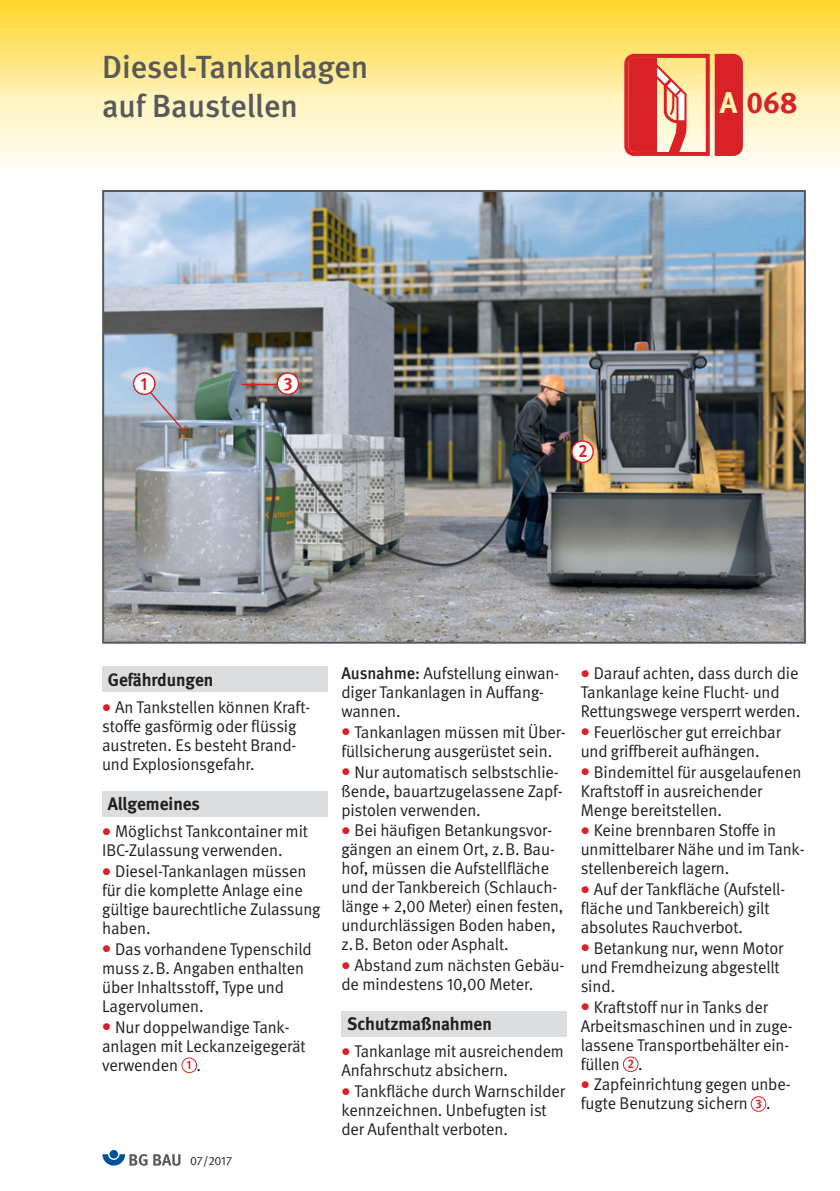
<style>
.page{position:relative;width:840px;height:1191px;background:#fff}
.page>*{position:absolute;margin:0;border:0;box-sizing:border-box;transform-origin:0 0}
.t1{font:500 32px/39px "DGUV Meta";color:#58595b}
.t2{font:700 30px "DGUV Meta";color:#da2128}
.t3{font:700 18px "DGUV Meta";color:#231f20}
.t4{font:700 18px "DGUV Meta";color:#da2128;scale:.9 1}
.t5{font:17px/19px "DGUV Meta";letter-spacing:-.005em;color:#231f20}
.t6{font:17px/19px "DGUV Meta";letter-spacing:-.005em;color:#231f20;scale:.95 1}
.t7{font:700 12.4px "DGUV Meta";color:#da2128;scale:.9 1}
.t8{font:12px "DGUV Meta";letter-spacing:-.005em;color:#231f20}
.s1{color:#fff9ae}
.s2{color:#da2128}
.s3{font-weight:700;font-size:12.4px;color:#da2128}
.s4{font-weight:500}
</style>
<div class="page">
<div style="left:341px;top:1011px;width:225px;height:25px;background:#dcddde"></div>
<svg style="left:0;top:96px;width:839px;height:70px;background:#fdefd1"></svg>
<img style="left:0;top:0;width:839px;height:96px">
<svg style="left:662px;top:76px;width:26px;height:49px"></svg>
<svg style="left:624px;top:54px;width:9px;height:102px"></svg>
<div style="left:714px;top:54px;width:28px;height:102px;background:#da2128"></div>
<svg style="left:750px;top:1096px;width:15px;height:15px"></svg>
<div style="left:751px;top:1097px;width:13px;height:13px;background:#fff;border-radius:50%"></div>
<svg style="left:622px;top:1056px;width:16px;height:16px"></svg>
<div style="left:623px;top:1057px;width:14px;height:14px;background:#fff;border-radius:50%"></div>
<div style="left:102px;top:666px;width:225px;height:26px;background:#dcddde"></div>
<div style="left:102px;top:791px;width:225px;height:25px;background:#dcddde"></div>
<svg style="left:181px;top:1057px;width:16px;height:16px"></svg>
<div style="left:182px;top:1058px;width:14px;height:14px;background:#fff;border-radius:50%"></div>
<img style="left:105px;top:193px;width:697px;height:447px">
<div style="left:102px;top:190px;width:703px;height:453px;border:2px solid #58595b"></div>
<svg style="left:571px;top:440px;width:22px;height:23px"></svg>
<div style="left:572px;top:442px;width:20px;height:19px;background:#fff;border-radius:50%"></div>
<hr style="left:241px;top:384px;width:41px;height:1px;background:#da2128">
<svg style="left:276px;top:372px;width:23px;height:23px"></svg>
<div style="left:278px;top:374px;width:20px;height:20px;background:#fff;border-radius:50%"></div>
<svg style="left:142px;top:383px;width:44px;height:50px;background:#a2aaba"></svg>
<svg style="left:133px;top:372px;width:22px;height:23px"></svg>
<div style="left:134px;top:374px;width:20px;height:20px;background:#fff;border-radius:50%"></div>
<div style="left:109px;top:1150px;width:9px;height:8px;background:#00519c;border-radius:50%"></div>
<svg style="left:102px;top:1154px;width:45px;height:11px"></svg>
<svg style="left:153px;top:1154px;width:27px;height:11px"></svg>
<h1 class="t1" style="left:102px;top:47px;width:267px">Diesel-Tankanlagen auf Baustellen</h1>
<h2 class="t2" style="left:719px;top:91px;width:80px"><span class="s1">A</span> 068</h2>
<p class="t4" style="left:141px;top:376px;width:9px">1</p>
<p class="t4" style="left:284px;top:376px;width:11px">3</p>
<p class="t4" style="left:578px;top:444px;width:12px">2</p>
<p class="t3" style="left:108px;top:672px;width:107px">Gefährdungen</p>
<p class="t5" style="left:102px;top:699px;width:209px"><span class="s2">●</span> An Tankstellen können Kraft&shy;stoffe gasförmig oder flüssig austreten. Es besteht Brand&shy;und Explosionsgefahr.</p>
<p class="t3" style="left:108px;top:797px;width:94px">Allgemeines</p>
<p class="t5" style="left:102px;top:823px;width:207px"><span class="s2">●</span> Möglichst Tankcontainer mit<br>IBC-Zulassung verwenden.</p>
<p class="t5" style="left:102px;top:863px;width:220px"><span class="s2">●</span> Diesel-Tankanlagen müssen für die komplette Anlage eine gültige baurechtliche Zulassung haben.</p>
<p class="t5" style="left:102px;top:940px;width:211px"><span class="s2">●</span> Das vorhandene Typenschild muss z.B. Angaben enthalten über Inhaltsstoff, Type und<br>Lagervolumen.</p>
<p class="t5" style="left:102px;top:1018px;width:205px"><span class="s2">●</span> Nur doppelwandige Tank - anlagen mit Leckanzeigegerät verwenden .<span class="s3">1</span></p>
<p class="t8" style="left:190px;top:1156px;width:43px">07/2017</p>
<p class="t5" style="left:341px;top:665px;width:219px"><span class="s4">Ausnahme:</span> Aufstellung einwan&shy;diger Tankanlagen in Auffang&shy;wannen.</p>
<p class="t5" style="left:341px;top:724px;width:226px"><span class="s2">●</span> Tankanlagen müssen mit Über&shy;füllsicherung ausgerüstet sein.</p>
<p class="t5" style="left:341px;top:763px;width:223px"><span class="s2">●</span> Nur automatisch selbstschlie&shy;ßende, bauartzugelassene Zapf&shy;pistolen verwenden.</p>
<p class="t5" style="left:341px;top:822px;width:223px"><span class="s2">●</span> Bei häufigen Betankungs vor - gängen an einem Ort, z.B. Bau&shy;hof, müssen die Aufstell fläche und der Tankbereich (Schlauch&shy;länge + 2,00 Meter) einen festen, undurchlässigen Boden haben, z.B. Beton oder Asphalt.</p>
<p class="t5" style="left:341px;top:957px;width:224px"><span class="s2">●</span> Abstand zum nächsten Gebäu&shy;de mindestens 10,00 Meter.</p>
<p class="t3" style="left:347px;top:1017px;width:146px">Schutzmaßnahmen</p>
<p class="t6" style="left:341px;top:1043px;width:235px"><span class="s2">●</span> Tankanlage mit ausreichendem<br>Anfahrschutz absichern.</p>
<p class="t5" style="left:341px;top:1083px;width:225px"><span class="s2">●</span> Tankfläche durch Warnschilder kennzeichnen. Unbefugten ist der Aufenthalt verboten.</p>
<p class="t5" style="left:580px;top:665px;width:221px"><span class="s2">●</span> Darauf achten, dass durch die<br>Tankanlage keine Flucht- und<br>Rettungswege versperrt werden.</p>
<p class="t5" style="left:580px;top:724px;width:201px"><span class="s2">●</span> Feuerlöscher gut erreichbar und griffbereit aufhängen.</p>
<p class="t5" style="left:580px;top:763px;width:222px"><span class="s2">●</span> Bindemittel für ausgelaufenen<br>Kraftstoff in ausreichender<br>Menge bereitstellen.</p>
<p class="t5" style="left:580px;top:822px;width:225px"><span class="s2">●</span> Keine brennbaren Stoffe in unmittelbarer Nähe und im Tank&shy;stellenbereich lagern.</p>
<p class="t5" style="left:580px;top:881px;width:206px"><span class="s2">●</span> Auf der Tankfläche (Aufstell - fläche und Tankbereich) gilt absolutes Rauchverbot.</p>
<p class="t5" style="left:580px;top:939px;width:204px"><span class="s2">●</span> Betankung nur, wenn Motor und Fremdheizung abgestellt sind.</p>
<p class="t5" style="left:580px;top:998px;width:213px"><span class="s2">●</span> Kraftstoff nur in Tanks der<br>Arbeits maschinen und in zuge&shy;lassene Transportbehälter ein&shy;füllen .</p>
<p class="t5" style="left:580px;top:1076px;width:211px"><span class="s2">●</span> Zapfeinrichtung gegen unbe&shy;fugte Benutzung sichern .<span class="s3">3</span></p>
<p class="t7" style="left:627px;top:1059px;width:8px">2</p>
</div>
